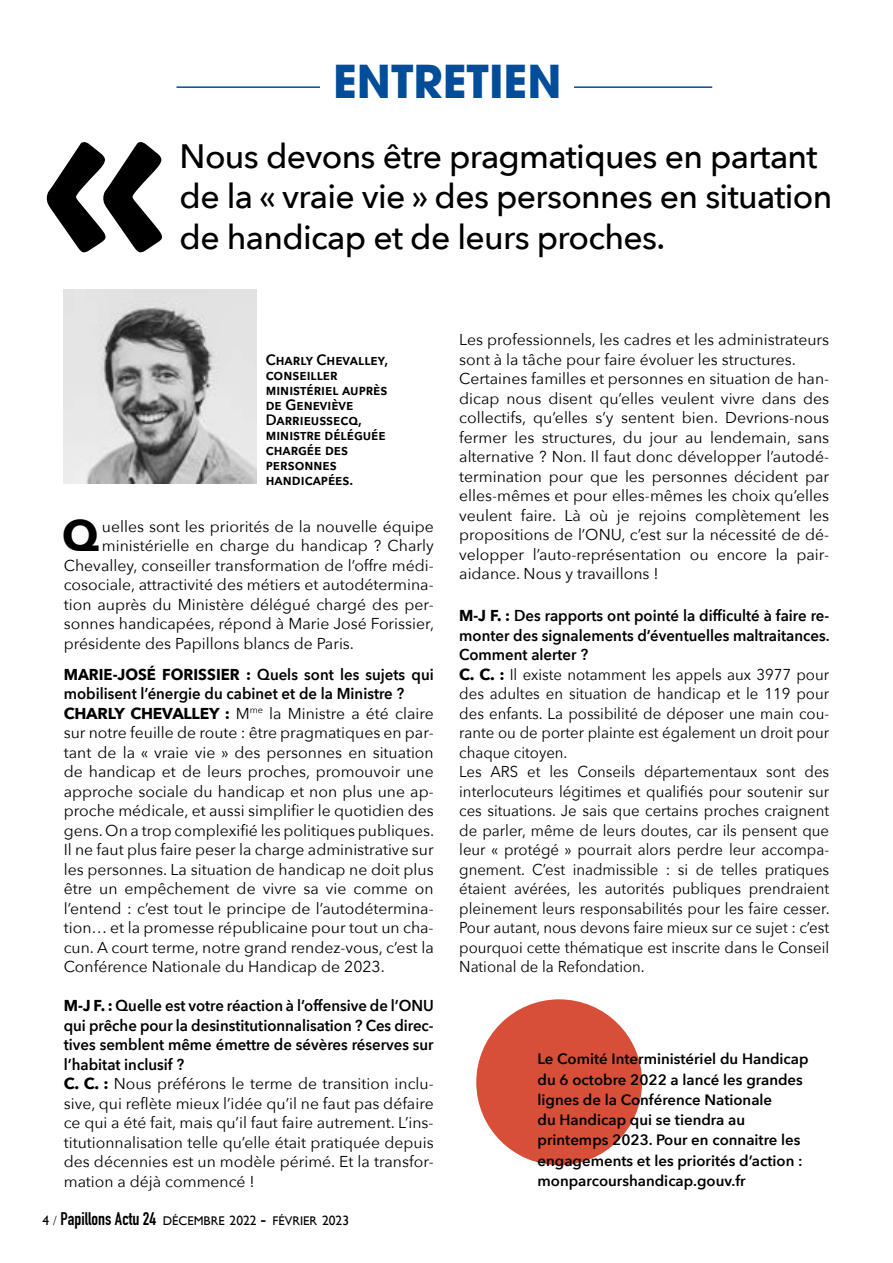
<style>
.page{position:relative;width:893px;height:1263px;background:#fff}
.page>*{position:absolute;margin:0;border:0;box-sizing:border-box;transform-origin:0 0}
.t1{font:282.15px "Stencil";color:#000}
.t2{font:700 45px "Avant Garde";color:#004d9a}
.t3{font:700 43.35px "Avenir Next";color:#000}
.t4{font:500 33.75px/40.5px "Avenir Next";letter-spacing:-.02em;color:#000}
.t5{font:700 18px "DIN Condensed";color:#000}
.t6{font:15.75px/19.5px "Avenir Next";color:#000}
.t7{font:15.75px/19.5px "Avenir Next";color:#000;scale:.95 1}
.t8{font:600 15px/20.2px "Avenir Next";color:#000}
.t9{font:600 15px/15px "Avenir Next";color:#000;scale:.95 1}
.s1{font-weight:700}
.s2{font-weight:600}
.s3{font-family:"Gill Sans";font-weight:400;font-size:13.5px}
.s4{font-family:"Gill Sans";font-weight:300;font-size:13.5px}
.s5{font-family:"Gill Sans";font-weight:400;font-size:12.6px}
.s6{font-family:"Gill Sans";font-weight:400}
</style>
<div class="page">
<div style="left:476px;top:999px;width:166px;height:166px;background:#d74f38;border-radius:50%"></div>
<hr style="left:176px;top:86px;width:536px;height:2px;background:#004d9a">
<div style="left:320px;top:50px;width:254px;height:61px;background:#fff"></div>
<img style="left:64px;top:289px;width:192px;height:194px">
<h1 class="t1" style="left:28px;top:36px;width:154px">«</h1>
<h2 class="t2" style="left:333px;top:52px;width:230px">ENTRETIEN</h2>
<h3 class="t4" style="left:180px;top:135px;width:654px">Nous devons être pragmatiques en partant de la « vraie vie » des personnes en situation</h3>
<h3 class="t4" style="left:180px;top:216px;width:487px">de handicap et de leurs proches.</h3>
<p class="t9" style="left:266px;top:352px;width:130px">Charly Chevalley, conseiller ministériel auprès de Geneviève<br>Darrieussecq, ministre déléguée chargée des personnes handicapées.</p>
<h3 class="t3" style="left:62px;top:498px;width:39px">Q</h3>
<p class="t6" style="left:102px;top:516px;width:333px">uelles sont les priorités de la nouvelle équipe</p>
<p class="t6" style="left:102px;top:535px;width:333px">ministérielle en charge du handicap ? Charly</p>
<p class="t6" style="left:64px;top:555px;width:371px">Chevalley, conseiller transformation de l’offre médi-</p>
<p class="t6" style="left:64px;top:574px;width:371px">cosociale, attractivité des métiers et autodétermina-</p>
<p class="t6" style="left:64px;top:594px;width:371px">tion auprès du Ministère délégué chargé des per-</p>
<p class="t6" style="left:64px;top:613px;width:372px">sonnes handicapées, répond à Marie José Forissier,</p>
<p class="t6" style="left:64px;top:633px;width:292px">présidente des Papillons blancs de Paris.</p>
<p class="t6" style="left:64px;top:664px;width:372px"><span class="s1">MARIE-JOSÉ FORISSIER :</span> <span class="s2">Quels sont les sujets qui mobilisent l’énergie du cabinet et de la Ministre ?<br></span><span class="s1">CHARLY CHEVALLEY :</span> M<sup>me</sup> la Ministre a été claire sur notre feuille de route : être pragmatiques en par&shy;tant de la « vraie vie » des personnes en situation de handicap et de leurs proches, promouvoir une approche sociale du handicap et non plus une ap&shy;proche médicale, et aussi simplifier le quotidien des gens. On a trop complexifié les politiques publiques.<br>Il ne faut plus faire peser la charge administrative sur les personnes. La situation de handicap ne doit plus être un empêchement de vivre sa vie comme on l’entend : c’est tout le principe de l’autodétermina&shy;tion… et la promesse républicaine pour tout un cha&shy;cun. A court terme, notre grand rendez-vous, c’est la Conférence Nationale du Handicap de 2023.</p>
<p class="t6" style="left:64px;top:995px;width:371px"><span class="s1">M-J F. :</span> <span class="s2">Quelle est votre réaction à l’offensive de l’ONU qui prêche pour la desinstitutionnalisation ? Ces direc&shy;tives semblent même émettre de sévères réserves sur l’habitat inclusif ?<br></span><span class="s1">C. C. :</span> Nous préférons le terme de transition inclu&shy;sive, qui reflète mieux l’idée qu’il ne faut pas défaire ce qui a été fait, mais qu’il faut faire autrement. L’ins&shy;titutionnalisation telle qu’elle était pratiquée depuis des décennies est un modèle périmé. Et la transfor&shy;mation a déjà commencé !</p>
<p class="t5" style="left:43px;top:1206px;width:308px"><span class="s3">4</span> <span class="s4">/</span> Papillons Actu 24 <span class="s5">DÉCEMBRE</span> <span class="s3">2022</span> <span class="s6">-</span> <span class="s5">FÉVRIER</span> <span class="s3">2023</span></p>
<p class="t6" style="left:459px;top:329px;width:371px">Les professionnels, les cadres et les administrateurs sont à la tâche pour faire évoluer les structures.<br>Certaines familles et personnes en situation de han&shy;dicap nous disent qu’elles veulent vivre dans des collectifs, qu’elles s’y sentent bien. Devrions-nous fermer les structures, du jour au lendemain, sans alternative ? Non. Il faut donc développer l’autodé&shy;termination pour que les personnes décident par elles-mêmes et pour elles-mêmes les choix qu’elles veulent faire. Là où je rejoins complètement les propositions de l’ONU, c’est sur la nécessité de dé&shy;velopper l’auto-représentation ou encore la pair&shy;aidance. Nous y travaillons !</p>
<p class="t7" style="left:459px;top:605px;width:391px"><span class="s1">M-J F. :</span> <span class="s2">Des rapports ont pointé la difficulté à faire re&shy;monter des signalements d’éventuelles maltraitances.<br>Comment alerter ?<br></span><span class="s1">C. C. :</span> Il existe notamment les appels aux 3977 pour des adultes en situation de handicap et le 119 pour des enfants. La possibilité de déposer une main cou&shy;rante ou de porter plainte est également un droit pour chaque citoyen.<br>Les ARS et les Conseils départementaux sont des interlocuteurs légitimes et qualifiés pour soutenir sur ces situations. Je sais que certains proches craignent de parler, même de leurs doutes, car ils pensent que leur « protégé » pourrait alors perdre leur accompa&shy;gnement. C’est inadmissible : si de telles pratiques étaient avérées, les autorités publiques prendraient pleinement leurs responsabilités pour les faire cesser.<br>Pour autant, nous devons faire mieux sur ce sujet : c’est pourquoi cette thématique est inscrite dans le Conseil National de la Refondation.</p>
<p class="t8" style="left:538px;top:1048px;width:273px">Le Comité Interministériel du Handicap du 6 octobre 2022 a lancé les grandes lignes de la Conférence Nationale<br>du Handicap qui se tiendra au printemps 2023. Pour en connaitre les engagements et les priorités d’action : monparcourshandicap.gouv.fr</p>
</div>
